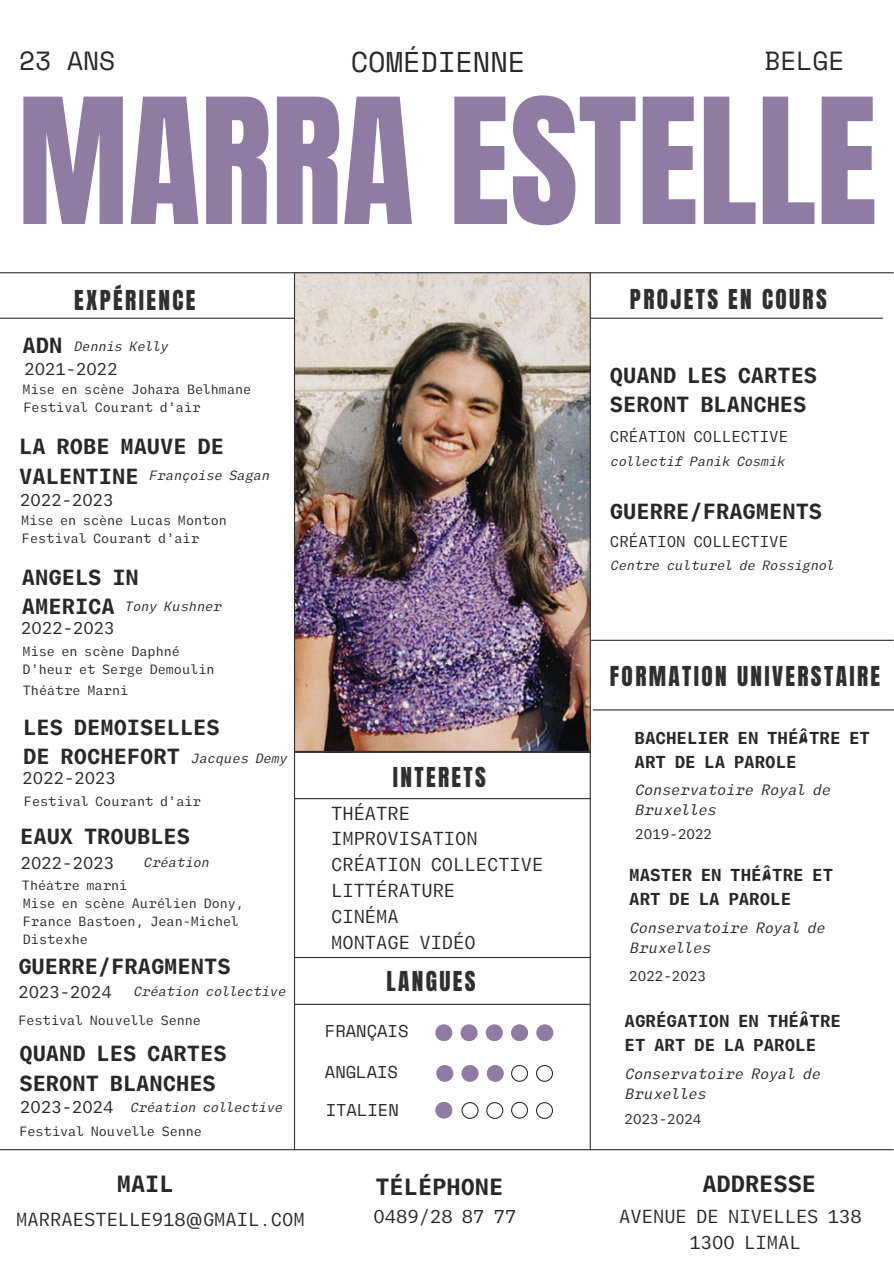
<style>
.page{position:relative;width:894px;height:1264px;background:#fff}
.page>*{position:absolute;margin:0;border:0;box-sizing:border-box;transform-origin:0 0}
.t1{font:148.35px "Anton";color:#907ba3}
.t2{font:28.5px "Space Mono";color:#292828}
.t3{font:26.1px "Space Mono";color:#292828}
.t4{font:23.4px "Anton";letter-spacing:.1em;color:#2f2f2f}
.t5{font:700 23.1px "Lazord Mono";color:#292828}
.t6{font:700 21.6px/29.2px "Lazord Mono";color:#292828}
.t7{font:18.6px/25.8px "Lazord Mono";color:#292828;text-align:center}
.t8{font:700 17.1px/23.7px "Lazord Mono";color:#292828}
.t9{font:17.1px "Lazord Mono";color:#292828}
.t10{font:17.1px "Space Mono";color:#292828}
.t11{font:15.6px "Lazord Mono";color:#292828}
.t12{font:italic 14.7px/20.2px "Lazord Mono";color:#292828}
.t13{font:14.1px "Lazord Mono";color:#292828}
.t14{font:13.2px/17.7px "Lazord Mono";color:#292828}
.t15{font:italic 13.2px "Lazord Mono";color:#292828}
</style>
<div class="page">
<hr style="left:0;top:318px;width:882px;height:1px;background:#2f2f2f">
<hr style="left:294px;top:1003px;width:295px;height:1px;background:#2f2f2f">
<hr style="left:585px;top:639px;width:308px;height:2px;background:#2f2f2f">
<hr style="left:592px;top:709px;width:301px;height:1px;background:#2f2f2f">
<img style="left:295px;top:273px;width:294px;height:478px">
<hr style="left:0;top:272px;width:893px;height:1px;background:#2f2f2f">
<hr style="left:294px;top:751px;width:296px;height:2px;background:#2f2f2f">
<hr style="left:0;top:1149px;width:893px;height:1px;background:#2f2f2f">
<hr style="left:294px;top:273px;width:1px;height:876px;background:#2f2f2f">
<hr style="left:589px;top:273px;width:1px;height:876px;background:#2f2f2f">
<hr style="left:294px;top:798px;width:296px;height:1px;background:#2f2f2f">
<hr style="left:294px;top:956px;width:295px;height:2px;background:#2f2f2f">
<div style="left:435px;top:1024px;width:17px;height:17px;background:#907ba3;border-radius:50%"></div>
<div style="left:460px;top:1024px;width:17px;height:17px;background:#907ba3;border-radius:50%"></div>
<div style="left:485px;top:1024px;width:17px;height:17px;background:#907ba3;border-radius:50%"></div>
<div style="left:511px;top:1024px;width:17px;height:17px;background:#907ba3;border-radius:50%"></div>
<div style="left:536px;top:1024px;width:17px;height:17px;background:#907ba3;border-radius:50%"></div>
<div style="left:435px;top:1101px;width:17px;height:17px;background:#907ba3;border-radius:50%"></div>
<svg style="left:511px;top:1101px;width:16px;height:17px"></svg>
<svg style="left:536px;top:1065px;width:16px;height:16px"></svg>
<svg style="left:536px;top:1102px;width:16px;height:16px"></svg>
<svg style="left:511px;top:1065px;width:16px;height:16px"></svg>
<div style="left:436px;top:1064px;width:17px;height:17px;background:#907ba3;border-radius:50%"></div>
<div style="left:461px;top:1064px;width:17px;height:17px;background:#907ba3;border-radius:50%"></div>
<div style="left:486px;top:1064px;width:17px;height:17px;background:#907ba3;border-radius:50%"></div>
<svg style="left:461px;top:1102px;width:17px;height:16px"></svg>
<svg style="left:486px;top:1102px;width:17px;height:16px"></svg>
<p class="t3" style="left:19px;top:41px;width:97px">23 ANS</p>
<p class="t2" style="left:351px;top:40px;width:176px">COMÉDIENNE</p>
<h3 class="t3" style="left:764px;top:41px;width:81px">BELGE</h3>
<h2 class="t1" style="left:18px;top:55px;width:860px">MARRA ESTELLE</h2>
<h2 class="t4" style="left:74px;top:283px;width:123px">EXPÉRIENCE</h2>
<h6 class="t6" style="left:23px;top:329px;width:41px">ADN</h6>
<h3 class="t9" style="left:24px;top:358px;width:95px">2021-2022</h3>
<p class="t15" style="left:74px;top:338px;width:96px">Dennis Kelly</p>
<h4 class="t14" style="left:23px;top:380px;width:230px">Mise en scène Johara Belhmane</h4>
<p class="t14" style="left:24px;top:397px;width:179px">Festival Courant d’air</p>
<h3 class="t6" style="left:19px;top:431px;width:206px">LA ROBE MAUVE DE<br>VALENTINE</h3>
<p class="t9" style="left:20px;top:488px;width:95px">2022-2023</p>
<h4 class="t14" style="left:22px;top:529px;width:179px">Festival Courant d’air</h4>
<p class="t15" style="left:148px;top:467px;width:122px">Françoise Sagan</p>
<h6 class="t14" style="left:21px;top:510px;width:207px">Mise en scène Lucas Monton</h6>
<p class="t6" style="left:22px;top:561px;width:118px">ANGELS IN<br>AMERICA</p>
<p class="t9" style="left:21px;top:616px;width:95px">2022-2023</p>
<h3 class="t15" style="left:124px;top:597px;width:98px">Tony Kushner</h3>
<h5 class="t14" style="left:23px;top:642px;width:193px">Mise en scène Daphné<br>D’heur et Serge Demoulin</h5>
<p class="t14" style="left:23px;top:680px;width:107px">Théâtre Marni</p>
<h5 class="t6" style="left:23px;top:711px;width:198px">LES DEMOISELLES<br>DE ROCHEFORT</h5>
<p class="t9" style="left:23px;top:766px;width:95px">2022-2023</p>
<h6 class="t15" style="left:190px;top:749px;width:98px">Jacques Demy</h6>
<h3 class="t14" style="left:24px;top:792px;width:179px">Festival Courant d’air</h3>
<p class="t6" style="left:20px;top:821px;width:171px">EAUX TROUBLES</p>
<p class="t9" style="left:21px;top:851px;width:95px">2022-2023</p>
<h4 class="t15" style="left:143px;top:853px;width:67px">Création</h4>
<h6 class="t14" style="left:22px;top:875px;width:107px">Théâtre marni</h6>
<h6 class="t14" style="left:23px;top:894px;width:222px">Mise en scène Aurélien Dony,<br>France Bastoen, Jean-Michel<br>Distexhe</h6>
<p class="t6" style="left:18px;top:950px;width:214px">GUERRE/FRAGMENTS</p>
<p class="t9" style="left:18px;top:980px;width:95px">2023-2024</p>
<p class="t14" style="left:18px;top:1010px;width:184px">Festival Nouvelle Senne</p>
<h6 class="t15" style="left:133px;top:983px;width:154px">Création collective</h6>
<h2 class="t6" style="left:19px;top:1038px;width:209px">QUAND LES CARTES<br>SERONT BLANCHES</h2>
<h6 class="t9" style="left:20px;top:1095px;width:95px">2023-2024</h6>
<p class="t14" style="left:19px;top:1122px;width:184px">Festival Nouvelle Senne</p>
<h5 class="t15" style="left:130px;top:1099px;width:154px">Création collective</h5>
<h3 class="t4" style="left:393px;top:760px;width:94px">INTERETS</h3>
<p class="t7" style="left:331px;top:799px;width:214px;text-align:left">THÉATRE<br>IMPROVISATION<br>CRÉATION COLLECTIVE<br>LITTÉRATURE<br>CINÉMA<br>MONTAGE VIDÉO</p>
<h1 class="t4" style="left:386px;top:964px;width:91px">LANGUES</h1>
<p class="t10" style="left:325px;top:1018px;width:85px">FRANÇAIS</p>
<p class="t10" style="left:325px;top:1059px;width:75px">ANGLAIS</p>
<p class="t10" style="left:325px;top:1096px;width:75px">ITALIEN</p>
<p class="t4" style="left:629px;top:282px;width:198px">PROJETS EN COURS</p>
<p class="t6" style="left:609px;top:360px;width:209px">QUAND LES CARTES<br>SERONT BLANCHES</p>
<h3 class="t11" style="left:609px;top:426px;width:180px">CRÉATION COLLECTIVE</h3>
<p class="t15" style="left:609px;top:453px;width:176px">collectif Panik Cosmik</p>
<p class="t6" style="left:609px;top:495px;width:214px">GUERRE/FRAGMENTS</p>
<h6 class="t11" style="left:609px;top:531px;width:180px">CRÉATION COLLECTIVE</h6>
<p class="t15" style="left:609px;top:556px;width:225px">Centre culturel de Rossignol</p>
<p class="t4" style="left:609px;top:659px;width:271px">FORMATION UNIVERSTAIRE</p>
<p class="t8" style="left:634px;top:725px;width:237px">BACHELIER EN THÉÂTRE ET<br>ART DE LA PAROLE</p>
<p class="t12" style="left:634px;top:779px;width:197px">Conservatoire Royal de<br>Bruxelles</p>
<p class="t13" style="left:635px;top:825px;width:78px">2019-2022</p>
<h3 class="t8" style="left:629px;top:862px;width:205px">MASTER EN THÉÂTRE ET<br>ART DE LA PAROLE</h3>
<p class="t12" style="left:629px;top:916px;width:197px">Conservatoire Royal de<br>Bruxelles</p>
<p class="t13" style="left:629px;top:967px;width:78px">2022-2023</p>
<h6 class="t8" style="left:624px;top:1008px;width:218px">AGRÉGATION EN THÉÂTRE<br>ET ART DE LA PAROLE</h6>
<h3 class="t12" style="left:624px;top:1062px;width:197px">Conservatoire Royal de<br>Bruxelles</h3>
<p class="t13" style="left:624px;top:1110px;width:78px">2023-2024</p>
<p class="t5" style="left:375px;top:1172px;width:129px">TÉLÉPHONE</p>
<p class="t5" style="left:117px;top:1168px;width:58px">MAIL</p>
<p class="t5" style="left:702px;top:1168px;width:115px">ADDRESSE</p>
<p class="t7" style="left:16px;top:1205px;width:290px">MARRAESTELLE918@GMAIL.COM</p>
<h4 class="t7" style="left:373px;top:1202px;width:144px">0489/28 87 77</h4>
<h4 class="t7" style="left:619px;top:1202px;width:244px">AVENUE DE NIVELLES 138<br>1300 LIMAL</h4>
</div>
